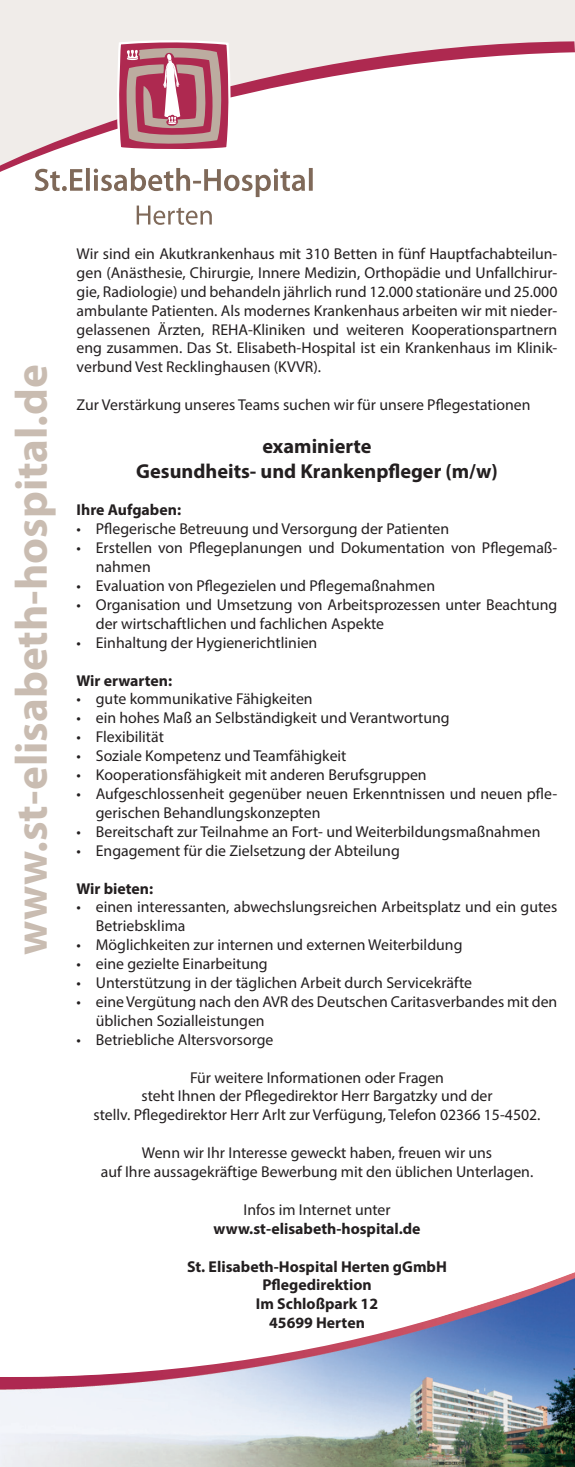
<style>
.page{position:relative;width:575px;height:1467px;background:#fff}
.page>*{position:absolute;margin:0;border:0;box-sizing:border-box;transform-origin:0 0}
.t1{font:700 45px "Myriad Pro";color:#c9bcb1}
.t2{font:700 20.25px "Myriad Pro";color:#231f20}
.t3{font:15.75px/18.9px "Myriad Pro";color:#231f20}
.t4{font:700 15.75px "Myriad Pro";color:#231f20}
</style>
<div class="page">
<img style="left:0;top:1272px;width:574px;height:195px">
<div style="left:0;top:0;width:574px;height:41px;background:#f0ece9"></div>
<svg style="left:0;top:41px;width:574px;height:131px"></svg>
<svg style="left:136px;top:206px;width:75px;height:19px"></svg>
<svg style="left:35px;top:168px;width:277px;height:29px"></svg>
<svg style="left:115px;top:38px;width:116px;height:113px"></svg>
<h1 class="t1" style="left:2px;top:955px;width:592px;rotate:-90deg">www.st-elisabeth-hospital.de</h1>
<p class="t3" style="left:77px;top:244px;width:481px;text-align:justify">Wir sind ein Akutkrankenhaus mit 310 Betten in fünf Hauptfachabteilun&shy;gen (Anästhesie, Chirurgie, Innere Medizin, Orthopädie und Unfallchirur&shy;gie, Radiologie) und behandeln jährlich rund 12.000 stationäre und 25.000 ambulante Patienten. Als modernes Krankenhaus arbeiten wir mit nieder&shy;gelassenen Ärzten, REHA-Kliniken und weiteren Kooperationspartnern eng zusammen. Das St. Elisabeth-Hospital ist ein Krankenhaus im Klinik&shy;verbund Vest Recklinghausen (KVVR).</p>
<p class="t3" style="left:77px;top:395px;width:455px">Zur Verstärkung unseres Teams suchen wir für unsere Pflegestationen</p>
<p class="t2" style="left:262px;top:433px;width:110px">examinierte</p>
<p class="t2" style="left:136px;top:458px;width:362px">Gesundheits- und Krankenpfleger (m/w)</p>
<p class="t4" style="left:77px;top:500px;width:106px">Ihre Aufgaben:</p>
<p class="t3" style="left:77px;top:519px;width:373px">• Pflegerische Betreuung und Versorgung der Patienten</p>
<p class="t3" style="left:96px;top:538px;width:462px;text-indent:-19px">• Erstellen von Pflegeplanungen und Dokumentation von Pflegemaß&shy;nahmen</p>
<p class="t3" style="left:77px;top:576px;width:359px">• Evaluation von Pflegezielen und Pflegemaßnahmen</p>
<p class="t3" style="left:96px;top:595px;width:462px;text-indent:-19px">• Organisation und Umsetzung von Arbeitsprozessen unter Beachtung der wirtschaftlichen und fachlichen Aspekte</p>
<p class="t3" style="left:77px;top:633px;width:242px">• Einhaltung der Hygienerichtlinien</p>
<p class="t4" style="left:77px;top:670px;width:97px">Wir erwarten:</p>
<p class="t3" style="left:77px;top:689px;width:237px">• gute kommunikative Fähigkeiten</p>
<p class="t3" style="left:77px;top:708px;width:374px">• ein hohes Maß an Selbständigkeit und Verantwortung</p>
<p class="t3" style="left:77px;top:727px;width:89px">• Flexibilität</p>
<p class="t3" style="left:77px;top:746px;width:271px">• Soziale Kompetenz und Teamfähigkeit</p>
<p class="t3" style="left:77px;top:765px;width:351px">• Kooperationsfähigkeit mit anderen Berufsgruppen</p>
<p class="t3" style="left:96px;top:784px;width:462px;text-indent:-19px">• Aufgeschlossenheit gegenüber neuen Erkenntnissen und neuen pfle&shy;gerischen Behandlungskonzepten</p>
<p class="t3" style="left:77px;top:822px;width:464px">• Bereitschaft zur Teilnahme an Fort- und Weiterbildungsmaßnahmen</p>
<p class="t3" style="left:77px;top:841px;width:324px">• Engagement für die Zielsetzung der Abteilung</p>
<p class="t4" style="left:77px;top:878px;width:78px">Wir bieten:</p>
<p class="t3" style="left:96px;top:897px;width:462px;text-indent:-19px">• einen interessanten, abwechslungsreichen Arbeitsplatz und ein gutes<br>Betriebsklima</p>
<p class="t3" style="left:77px;top:935px;width:387px">• Möglichkeiten zur internen und externen Weiterbildung</p>
<p class="t3" style="left:77px;top:954px;width:192px">• eine gezielte Einarbeitung</p>
<p class="t3" style="left:77px;top:973px;width:396px">• Unterstützung in der täglichen Arbeit durch Servicekräfte</p>
<p class="t3" style="left:96px;top:992px;width:462px;text-indent:-19px">• eine Vergütung nach den AVR des Deutschen Caritasverbandes mit den üblichen Sozialleistungen</p>
<p class="t3" style="left:77px;top:1030px;width:198px">• Betriebliche Altersvorsorge</p>
<p class="t3" style="left:190px;top:1067px;width:255px">Für weitere Informationen oder Fragen</p>
<p class="t3" style="left:141px;top:1086px;width:352px">steht Ihnen der Pflegedirektor Herr Bargatzky und der</p>
<p class="t3" style="left:93px;top:1105px;width:448px">stellv. Pflegedirektor Herr Arlt zur Verfügung, Telefon 02366 15-4502.</p>
<p class="t3" style="left:142px;top:1143px;width:351px">Wenn wir Ihr Interesse geweckt haben, freuen wir uns</p>
<p class="t3" style="left:101px;top:1162px;width:433px">auf Ihre aussagekräftige Bewerbung mit den üblichen Unterlagen.</p>
<p class="t3" style="left:243px;top:1200px;width:148px">Infos im Internet unter</p>
<p class="t4" style="left:213px;top:1218px;width:208px">www.st-elisabeth-hospital.de</p>
<p class="t4" style="left:187px;top:1256px;width:261px">St. Elisabeth-Hospital Herten gGmbH</p>
<p class="t4" style="left:262px;top:1275px;width:111px">Pflegedirektion</p>
<p class="t4" style="left:256px;top:1294px;width:123px">Im Schloßpark 12</p>
<p class="t4" style="left:269px;top:1313px;width:97px">45699 Herten</p>
</div>
